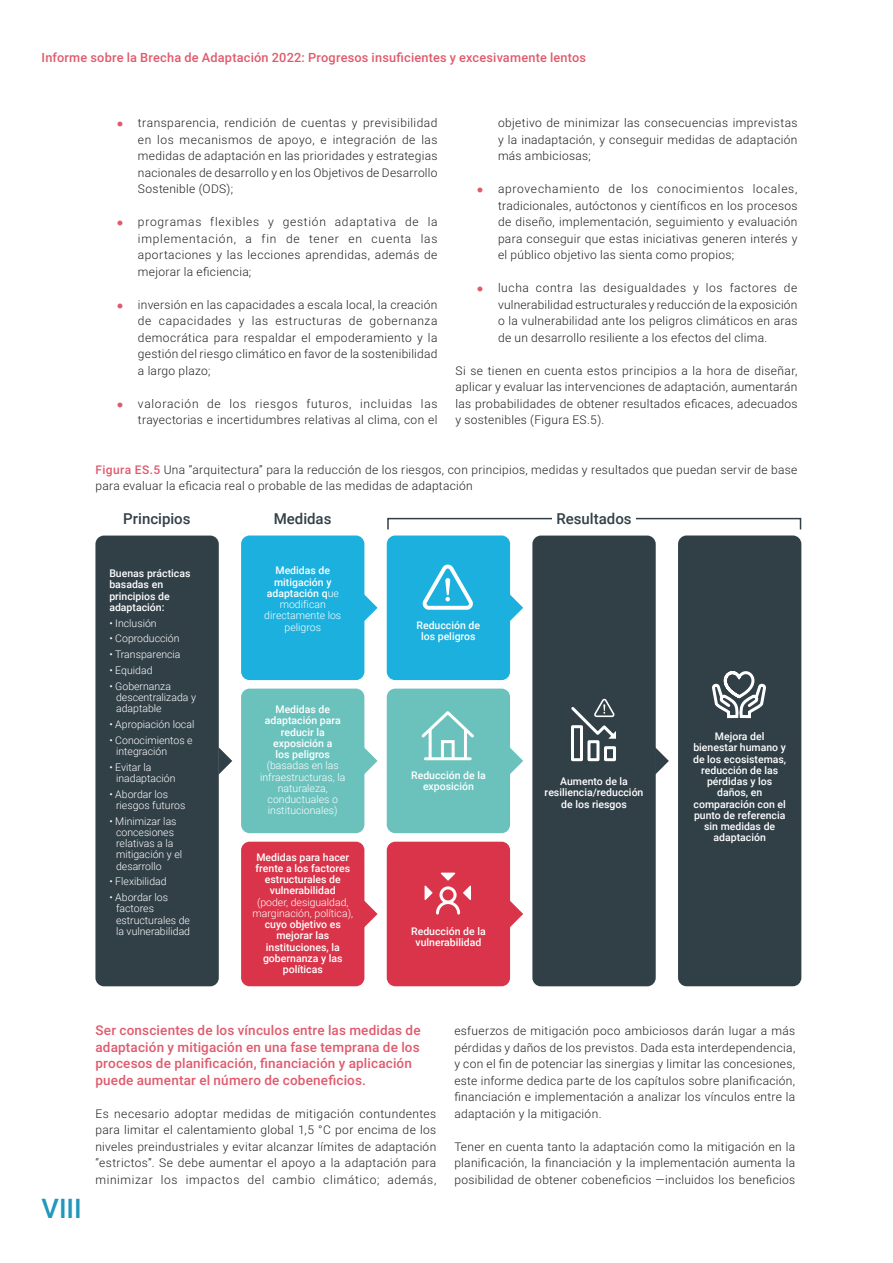
<style>
.page{position:relative;width:893px;height:1263px;background:#fff}
.page>*{position:absolute;margin:0;border:0;box-sizing:border-box;transform-origin:0 0}
.t1{font:500 27px "Roboto";color:#1f98bc}
.t2{font:500 15px "Roboto";color:#313f47}
.H8_Texttitle_No_Inde{font:500 13.5px/16.5px "Roboto";letter-spacing:.01em;color:#e05a6c}
.t3{font:500 12.75px "Roboto";letter-spacing:.015em;color:#e05a6c}
.P1_Paragarph{font:300 12px/16.5px "Roboto";letter-spacing:.025em;color:#231f20;text-align:justify}
.I1_Figure{font:300 12px/16.5px "Roboto";letter-spacing:.025em;color:#231f20}
.t4{font:300 10.5px/11.2px "Roboto";color:#fff}
.t5{font:500 10.5px/11.2px "Roboto";color:#fff;text-align:center}
.s1{font-family:"Wigrum";font-weight:500;color:#e05a6c}
.s2{font-weight:500;color:#e05a6c}
.s3{font-weight:500}
.s4{font-weight:300}
</style>
<div class="page">
<div style="left:532px;top:535px;width:124px;height:451px;background:#313f47;border-radius:9px"></div>
<svg style="left:655px;top:747px;width:14px;height:28px"></svg>
<svg style="left:219px;top:747px;width:13px;height:27px"></svg>
<div style="left:387px;top:535px;width:123px;height:145px;background:#1bb0de;border-radius:9px"></div>
<svg style="left:510px;top:594px;width:13px;height:28px"></svg>
<div style="left:387px;top:689px;width:123px;height:144px;background:#6bc2bd;border-radius:9px"></div>
<svg style="left:510px;top:747px;width:13px;height:28px"></svg>
<div style="left:387px;top:842px;width:123px;height:144px;background:#d93449;border-radius:9px"></div>
<svg style="left:510px;top:900px;width:13px;height:28px"></svg>
<div style="left:241px;top:535px;width:123px;height:145px;background:#1bb0de;border-radius:9px"></div>
<svg style="left:364px;top:594px;width:14px;height:28px"></svg>
<div style="left:241px;top:689px;width:123px;height:144px;background:#6bc2bd;border-radius:9px"></div>
<svg style="left:364px;top:747px;width:14px;height:28px"></svg>
<div style="left:241px;top:842px;width:123px;height:144px;background:#d93449;border-radius:9px"></div>
<svg style="left:364px;top:900px;width:14px;height:28px"></svg>
<div style="left:678px;top:535px;width:123px;height:451px;background:#313f47;border-radius:9px"></div>
<div style="left:95px;top:535px;width:124px;height:451px;background:#313f47;border-radius:9px"></div>
<svg style="left:421px;top:711px;width:53px;height:29px"></svg>
<hr style="left:429px;top:729px;width:3px;height:30px;background:#fff">
<hr style="left:464px;top:729px;width:3px;height:30px;background:#fff">
<div style="left:441px;top:740px;width:14px;height:20px;border:3px solid #fff"></div>
<hr style="left:425px;top:757px;width:45px;height:3px;background:#fff">
<svg style="left:425px;top:873px;width:46px;height:42px"></svg>
<svg style="left:422px;top:565px;width:51px;height:45px"></svg>
<svg style="left:712px;top:671px;width:54px;height:48px"></svg>
<svg style="left:571px;top:699px;width:45px;height:40px"></svg>
<div style="left:587px;top:740px;width:12px;height:21px;border:3px solid #fff"></div>
<div style="left:571px;top:725px;width:12px;height:36px;border:3px solid #fff"></div>
<div style="left:604px;top:746px;width:12px;height:15px;border:3px solid #fff"></div>
<div style="left:387px;top:518px;width:414px;height:12px;border:2px solid #313f47"></div>
<div style="left:552px;top:512px;width:84px;height:17px;background:#fff"></div>
<p class="t3" style="left:42px;top:49px;width:546px">Informe sobre la Brecha de Adaptación 2022: Progresos insuficientes y excesivamente lentos</p>
<p class="P1_Paragarph" style="left:498px;top:114px;width:301px">objetivo de minimizar las consecuencias imprevistas y la inadaptación, y conseguir medidas de adaptación más ambiciosas;</p>
<p class="P1_Paragarph" style="left:498px;top:180px;width:301px;text-indent:-21px"><span class="s1">●</span> aprovechamiento de los conocimientos locales, tradicionales, autóctonos y científicos en los procesos de diseño, implementación, seguimiento y evaluación para conseguir que estas iniciativas generen interés y el público objetivo las sienta como propios;</p>
<p class="P1_Paragarph" style="left:498px;top:279px;width:301px;text-indent:-21px"><span class="s1">●</span> lucha contra las desigualdades y los factores de vulnerabilidad estructurales y reducción de la exposición o la vulnerabilidad ante los peligros climáticos en aras de un desarrollo resiliente a los efectos del clima.</p>
<p class="P1_Paragarph" style="left:455px;top:362px;width:344px">Si se tienen en cuenta estos principios a la hora de diseñar, aplicar y evaluar las intervenciones de adaptación, aumentarán las probabilidades de obtener resultados eficaces, adecuados y sostenibles (Figura ES.5).</p>
<p class="I1_Figure" style="left:95px;top:461px;width:703px"><span class="s2">Figura ES.5</span> Una “arquitectura” para la reducción de los riesgos, con principios, medidas y resultados que puedan servir de base para evaluar la eficacia real o probable de las medidas de adaptación</p>
<p class="P1_Paragarph" style="left:138px;top:114px;width:301px;text-indent:-21px"><span class="s1">●</span> transparencia, rendición de cuentas y previsibilidad en los mecanismos de apoyo, e integración de las medidas de adaptación en las prioridades y estrategias nacionales de desarrollo y en los Objetivos de Desarrollo Sostenible (ODS);</p>
<p class="P1_Paragarph" style="left:138px;top:213px;width:301px;text-indent:-21px"><span class="s1">●</span> programas flexibles y gestión adaptativa de la implementación, a fin de tener en cuenta las aportaciones y las lecciones aprendidas, además de mejorar la eficiencia;</p>
<p class="P1_Paragarph" style="left:138px;top:296px;width:301px;text-indent:-21px"><span class="s1">●</span> inversión en las capacidades a escala local, la creación de capacidades y las estructuras de gobernanza democrática para respaldar el empoderamiento y la gestión del riesgo climático en favor de la sostenibilidad a largo plazo;</p>
<p class="P1_Paragarph" style="left:117px;top:395px;width:322px;text-align:right"><span class="s1">●</span> valoración de los riesgos futuros, incluidas las trayectorias e incertidumbres relativas al clima, con el</p>
<p class="t2" style="left:123px;top:508px;width:69px">Principios</p>
<p class="t2" style="left:274px;top:508px;width:59px">Medidas</p>
<p class="t2" style="left:556px;top:508px;width:77px">Resultados</p>
<p class="t5" style="left:109px;top:567px;width:83px;text-align:left">Buenas prácticas basadas en principios de adaptación:</p>
<p class="t4" style="left:109px;top:617px;width:49px">• Inclusión</p>
<p class="t4" style="left:109px;top:632px;width:72px">• Coproducción</p>
<p class="t4" style="left:109px;top:648px;width:73px">• Transparencia</p>
<p class="t4" style="left:109px;top:664px;width:45px">• Equidad</p>
<p class="t4" style="left:116px;top:680px;width:81px;text-indent:-7px">• Gobernanza descentralizada y adaptable</p>
<p class="t4" style="left:109px;top:718px;width:87px">• Apropiación local</p>
<p class="t4" style="left:116px;top:734px;width:78px;text-indent:-7px">• Conocimientos e integración</p>
<p class="t4" style="left:116px;top:761px;width:61px;text-indent:-7px">• Evitar la inadaptación</p>
<p class="t4" style="left:116px;top:788px;width:71px;text-indent:-7px">• Abordar los riesgos futuros</p>
<p class="t4" style="left:116px;top:815px;width:68px;text-indent:-7px">• Minimizar las concesiones relativas a la mitigación y el desarrollo</p>
<p class="t4" style="left:109px;top:875px;width:59px">• Flexibilidad</p>
<p class="t4" style="left:116px;top:891px;width:76px;text-indent:-7px">• Abordar los factores estructurales de la vulnerabilidad</p>
<p class="t4" style="left:264px;top:565px;width:78px;text-align:center"><span class="s3">Medidas de mitigación y adaptación q</span>ue modifican directamente los peligros</p>
<p class="t4" style="left:260px;top:703px;width:87px;text-align:center"><span class="s3">Medidas de adaptación para reducir la exposición a<br>los peligros </span>(basadas en las infraestructuras, la naturaleza, conductuales o institucionales)</p>
<p class="t5" style="left:253px;top:851px;width:102px">Medidas para hacer frente a los factores estructurales de vulnerabilidad<br><span class="s4">(poder, desigualdad, marginación, política), </span>cuyo objetivo es mejorar las instituciones, la gobernanza y las políticas</p>
<p class="t5" style="left:416px;top:619px;width:65px">Reducción de los peligros</p>
<p class="t5" style="left:411px;top:769px;width:76px">Reducción de la exposición</p>
<p class="t5" style="left:411px;top:925px;width:76px">Reducción de la vulnerabilidad</p>
<p class="t5" style="left:545px;top:775px;width:100px">Aumento de la resiliencia/reducción de los riesgos</p>
<p class="t5" style="left:693px;top:730px;width:95px">Mejora del bienestar humano y de los ecosistemas, reducción de las pérdidas y los daños, en comparación con el punto de referencia sin medidas de adaptación</p>
<h1 class="t1" style="left:42px;top:1189px;width:42px">VIII</h1>
<p class="H8_Texttitle_No_Inde" style="left:95px;top:1021px;width:327px">Ser conscientes de los vínculos entre las medidas de adaptación y mitigación en una fase temprana de los procesos de planificación, financiación y aplicación puede aumentar el número de cobeneficios.</p>
<p class="P1_Paragarph" style="left:95px;top:1104px;width:342px">Es necesario adoptar medidas de mitigación contundentes para limitar el calentamiento global 1,5 °C por encima de los niveles preindustriales y evitar alcanzar límites de adaptación “estrictos”. Se debe aumentar el apoyo a la adaptación para minimizar los impactos del cambio climático; además,</p>
<p class="P1_Paragarph" style="left:454px;top:1022px;width:342px">esfuerzos de mitigación poco ambiciosos darán lugar a más pérdidas y daños de los previstos. Dada esta interdependencia, y con el fin de potenciar las sinergias y limitar las concesiones, este informe dedica parte de los capítulos sobre planificación, financiación e implementación a analizar los vínculos entre la adaptación y la mitigación.</p>
<p class="P1_Paragarph" style="left:454px;top:1137px;width:342px">Tener en cuenta tanto la adaptación como la mitigación en la planificación, la financiación y la implementación aumenta la posibilidad de obtener cobeneficios —incluidos los beneficios</p>
</div>
